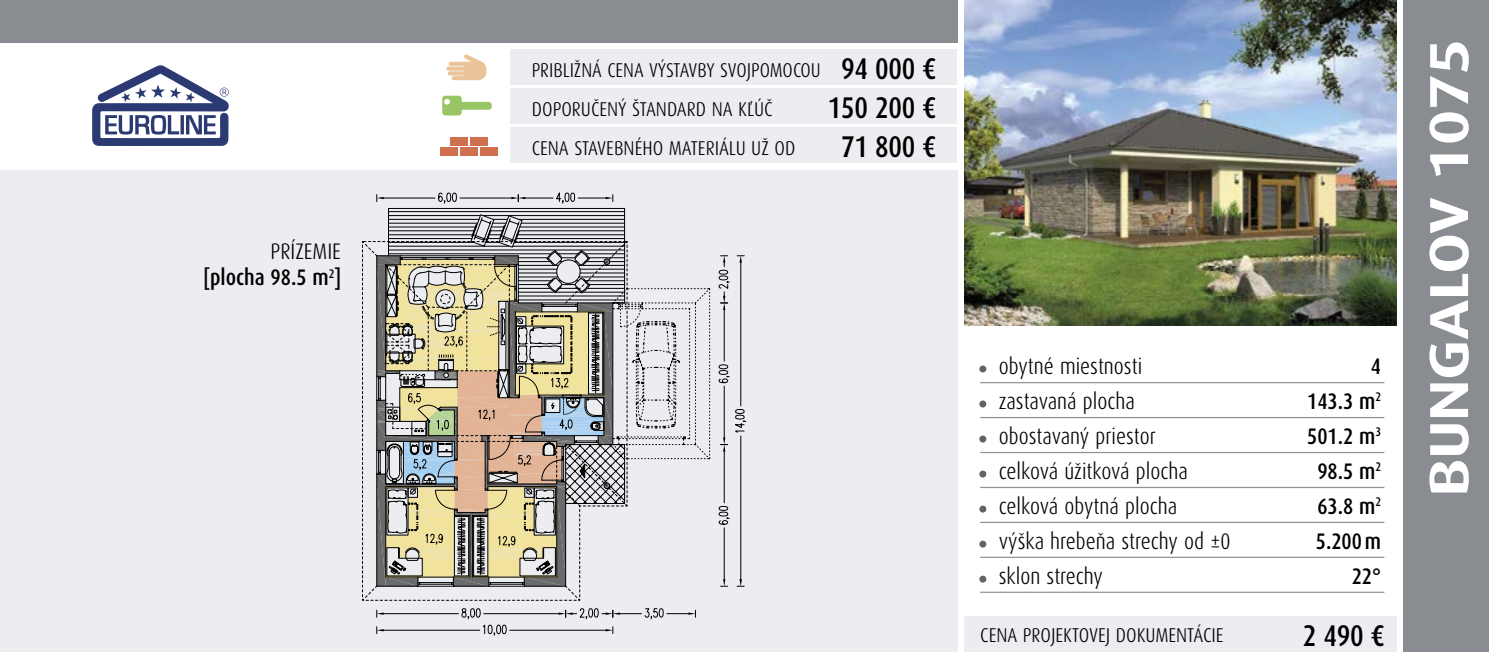
<style>
.page{position:relative;width:1489px;height:652px;background:#fff}
.page>*{position:absolute;margin:0;border:0;box-sizing:border-box;transform-origin:0 0}
.t1{font:300 75px "Dax Condensed";color:#636363}
.t2{font:700 55px "Dax Wide";color:#fff}
.t3{font:500 30px/39px "Dax Condensed";letter-spacing:-.01em;color:#000;text-align:center}
.t4{font:300 22.5px/35px "Dax Condensed";color:#000}
.t5{font:500 22.5px/35px "Dax Condensed";color:#000;text-align:right}
.t6{font:300 20px/39px "Dax Condensed";color:#000}
</style>
<div class="page">
<div style="left:0;top:0;width:957px;height:43px;background:#898d92"></div>
<div style="left:0;top:170px;width:957px;height:482px;background:#ebedf1"></div>
<hr style="left:980px;top:382px;width:404px;height:1px;background:#939393">
<hr style="left:980px;top:417px;width:404px;height:1px;background:#939393">
<hr style="left:980px;top:452px;width:404px;height:1px;background:#939393">
<hr style="left:980px;top:487px;width:404px;height:1px;background:#939393">
<hr style="left:980px;top:522px;width:404px;height:1px;background:#939393">
<hr style="left:980px;top:557px;width:404px;height:1px;background:#939393">
<hr style="left:980px;top:592px;width:404px;height:1px;background:#939393">
<svg style="left:92px;top:65px;width:137px;height:81px"></svg>
<img style="left:964px;top:0;width:432px;height:326px">
<div style="left:1403px;top:0;width:85px;height:652px;background:#898d92"></div>
<div style="left:510px;top:50px;width:447px;height:35px;background:#ebedf1"></div>
<div style="left:510px;top:89px;width:447px;height:35px;background:#ebedf1"></div>
<div style="left:510px;top:128px;width:447px;height:35px;background:#ebedf1"></div>
<div style="left:964px;top:616px;width:432px;height:36px;background:#ebedf1"></div>
<svg style="left:442px;top:96px;width:49px;height:20px"></svg>
<div style="left:450px;top:137px;width:18px;height:9px;background:#d0704f"></div>
<div style="left:470px;top:137px;width:18px;height:9px;background:#d0704f"></div>
<div style="left:440px;top:147px;width:18px;height:9px;background:#d0704f"></div>
<div style="left:460px;top:147px;width:18px;height:9px;background:#d0704f"></div>
<div style="left:480px;top:147px;width:17px;height:9px;background:#d0704f"></div>
<svg style="left:446px;top:54px;width:40px;height:26px"></svg>
<svg style="left:376px;top:192px;width:249px;height:57px"></svg>
<svg style="left:377px;top:197px;width:7px;height:2px"></svg>
<svg style="left:511px;top:192px;width:102px;height:12px"></svg>
<svg style="left:376px;top:587px;width:237px;height:49px"></svg>
<svg style="left:377px;top:629px;width:7px;height:2px"></svg>
<svg style="left:605px;top:629px;width:7px;height:2px"></svg>
<svg style="left:376px;top:608px;width:320px;height:12px"></svg>
<svg style="left:718px;top:255px;width:28px;height:332px"></svg>
<svg style="left:376px;top:249px;width:334px;height:338px"></svg>
<p class="t4" style="left:270px;top:234px;width:72px">PRÍZEMIE</p>
<p class="t5" style="left:203px;top:260px;width:139px">[plocha 98.5 m<sup>2</sup>]</p>
<p class="t6" style="left:531px;top:51px;width:290px">PRIBLIŽNÁ CENA VÝSTAVBY SVOJPOMOCOU<br>DOPORUČENÝ ŠTANDARD NA KĽÚČ<br>CENA STAVEBNÉHO MATERIÁLU UŽ OD</p>
<h3 class="t3" style="left:827px;top:50px;width:110px">94 000 €<br>150 200 €<br>71 800 €</h3>
<p class="t4" style="left:998px;top:349px;width:233px">obytné miestnosti<br>zastavaná plocha obostavaný priestor<br>celková úžitková plocha celková obytná plocha<br>výška hrebeňa strechy od ±0 sklon strechy</p>
<p class="t6" style="left:980px;top:616px;width:245px">CENA PROJEKTOVEJ DOKUMENTÁCIE</p>
<h3 class="t3" style="left:1302px;top:616px;width:83px">2 490 €</h3>
<p class="t5" style="left:1307px;top:349px;width:75px">4<br>143.3 m<sup>2<br></sup>501.2 m<sup>3<br></sup>98.5 m<sup>2<br></sup>63.8 m<sup>2<br></sup>5.200m<br>22°</p>
<h1 class="t1" style="left:974px;top:305px;width:17px">.</h1>
<h1 class="t1" style="left:974px;top:340px;width:17px">.</h1>
<h1 class="t1" style="left:974px;top:375px;width:17px">.</h1>
<h1 class="t1" style="left:974px;top:410px;width:17px">.</h1>
<h1 class="t1" style="left:974px;top:445px;width:17px">.</h1>
<h1 class="t1" style="left:974px;top:480px;width:17px">.</h1>
<h1 class="t1" style="left:974px;top:515px;width:17px">.</h1>
<h2 class="t2" style="left:1417px;top:496px;width:459px;rotate:-90deg">BUNGALOV 1075</h2>
</div>
